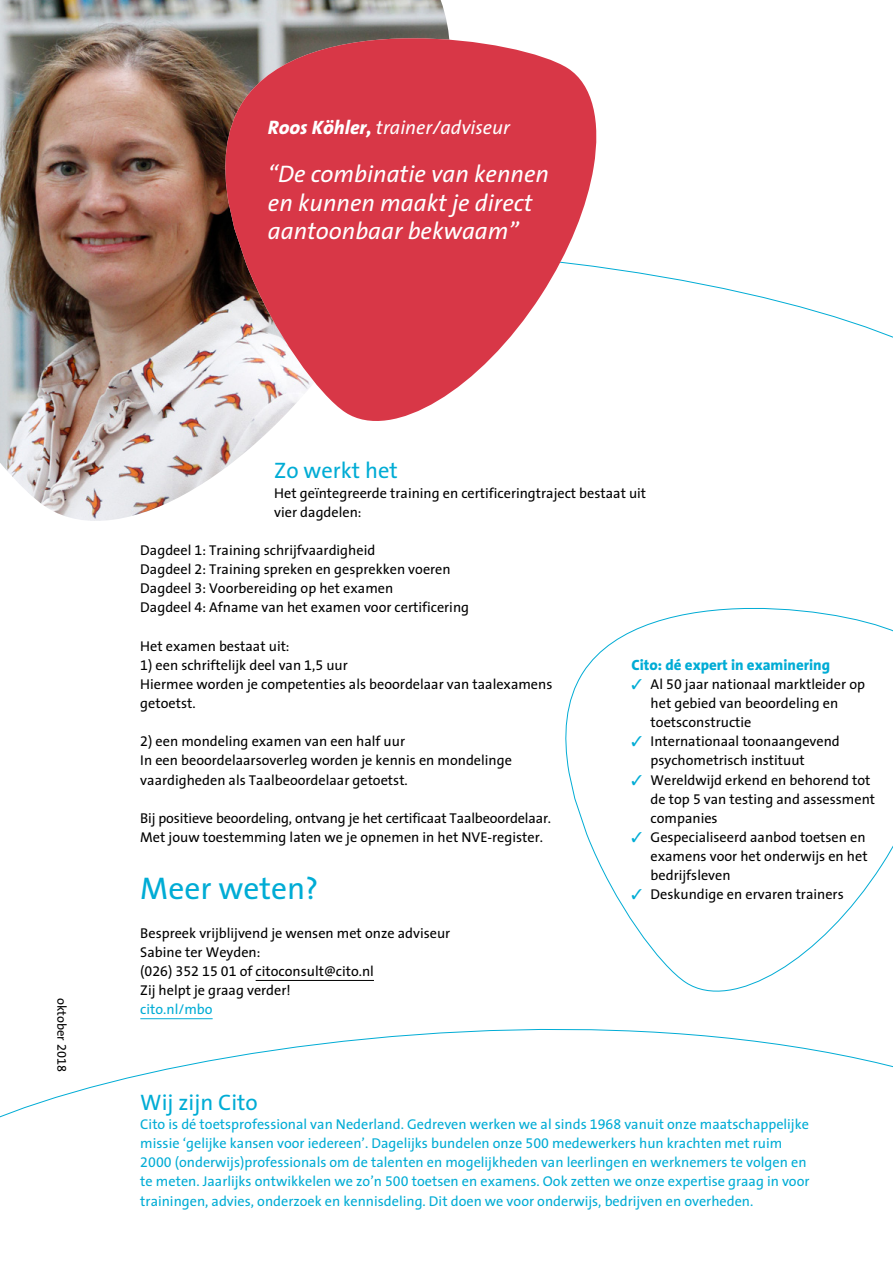
<style>
.page{position:relative;width:893px;height:1263px;background:#fff}
.page>*{position:absolute;margin:0;border:0;box-sizing:border-box;transform-origin:0 0}
.t1{font:31.5px "Cito The Sans";color:#00acd5}
.t2{font:italic 24px/28.7px "Cito The Sans";color:#fff}
.t3{font:22.5px "Cito The Sans";color:#00acd5}
.t4{font:italic 19.5px "Cito The Sans";color:#fff}
.t5{font:800 15px "Cito The Sans";color:#00acd5}
.t6{font:14.25px/19.2px "Cito The Sans";color:#000}
.t7{font:14.25px/19.2px "Cito The Sans";color:#00acd5}
.t8{font:12.75px "Cito The Sans";color:#000}
.s1{font-weight:800}
.s2{color:#00acd5}
</style>
<div class="page">
<svg style="left:0;top:979px;width:893px;height:139px"></svg>
<img style="left:0;top:0;width:443px;height:521px">
<svg style="left:222px;top:7px;width:379px;height:436px;fill:#d83747"></svg>
<svg style="left:563px;top:608px;width:330px;height:385px"></svg>
<hr style="left:256px;top:980px;width:118px;height:1px;background:#000">
<hr style="left:140px;top:1018px;width:73px;height:1px;background:#00acd5">
<h3 class="t4" style="left:268px;top:111px;width:244px"><span class="s1">Roos Köhler,</span> trainer/adviseur</h3>
<h2 class="t2" style="left:268px;top:159px;width:283px">“De combinatie van kennen en kunnen maakt je direct aantoonbaar bekwaam”</h2>
<p class="t8" style="left:72px;top:998px;width:75px;rotate:90deg">oktober 2018</p>
<h3 class="t3" style="left:274px;top:452px;width:125px">Zo werkt het</h3>
<p class="t6" style="left:274px;top:483px;width:373px">Het geïntegreerde training en certificeringtraject bestaat uit vier dagdelen:</p>
<p class="t6" style="left:140px;top:540px;width:330px">Dagdeel 1: Training schrijfvaardigheid<br>Dagdeel 2: Training spreken en gesprekken voeren Dagdeel 3: Voorbereiding op het examen<br>Dagdeel 4: Afname van het examen voor certificering</p>
<p class="t6" style="left:140px;top:636px;width:151px">Het examen bestaat uit:</p>
<p class="t6" style="left:140px;top:655px;width:414px">1) een schriftelijk deel van 1,5 uur<br>Hiermee worden je competenties als beoordelaar van taalexamens getoetst.</p>
<p class="t6" style="left:140px;top:731px;width:373px">2) een mondeling examen van een half uur<br>In een beoordelaarsoverleg worden je kennis en mondelinge vaardigheden als Taalbeoordelaar getoetst.</p>
<p class="t6" style="left:140px;top:808px;width:412px">Bij positieve beoordeling, ontvang je het certificaat Taalbeoordelaar.<br>Met jouw toestemming laten we je opnemen in het NVE-register.</p>
<h1 class="t1" style="left:140px;top:862px;width:180px">Meer weten?</h1>
<p class="t6" style="left:140px;top:923px;width:311px">Bespreek vrijblijvend je wensen met onze adviseur Sabine ter Weyden:<br>(026) 352 15 01 of citoconsult@cito.nl<br>Zij helpt je graag verder!</p>
<p class="t7" style="left:140px;top:999px;width:74px">cito.nl/mbo</p>
<p class="t5" style="left:631px;top:652px;width:200px">Cito: dé expert in examinering</p>
<p class="t6" style="left:651px;top:674px;width:216px;text-indent:-19px"><span class="s2">✓</span> Al 50 jaar nationaal marktleider op het gebied van beoordeling en toetsconstructie</p>
<p class="t6" style="left:651px;top:731px;width:191px;text-indent:-19px"><span class="s2">✓</span> Internationaal toonaangevend psychometrisch instituut</p>
<p class="t6" style="left:651px;top:770px;width:226px;text-indent:-19px"><span class="s2">✓</span> Wereldwijd erkend en behorend tot de top 5 van testing and assessment companies</p>
<p class="t6" style="left:651px;top:827px;width:219px;text-indent:-19px"><span class="s2">✓</span> Gespecialiseerd aanbod toetsen en examens voor het onderwijs en het bedrijfsleven</p>
<p class="t6" style="left:631px;top:884px;width:214px"><span class="s2">✓</span> Deskundige en ervaren trainers</p>
<h3 class="t3" style="left:140px;top:1083px;width:119px">Wij zijn Cito</h3>
<p class="t7" style="left:140px;top:1114px;width:671px">Cito is dé toetsprofessional van Nederland. Gedreven werken we al sinds 1968 vanuit onze maatschappelijke missie ‘gelijke kansen voor iedereen’. Dagelijks bundelen onze 500 medewerkers hun krachten met ruim 2000 (onderwijs)professionals om de talenten en mogelijkheden van leerlingen en werknemers te volgen en te meten. Jaarlijks ontwikkelen we zo’n 500 toetsen en examens. Ook zetten we onze expertise graag in voor trainingen, advies, onderzoek en kennisdeling. Dit doen we voor onderwijs, bedrijven en overheden.</p>
</div>
